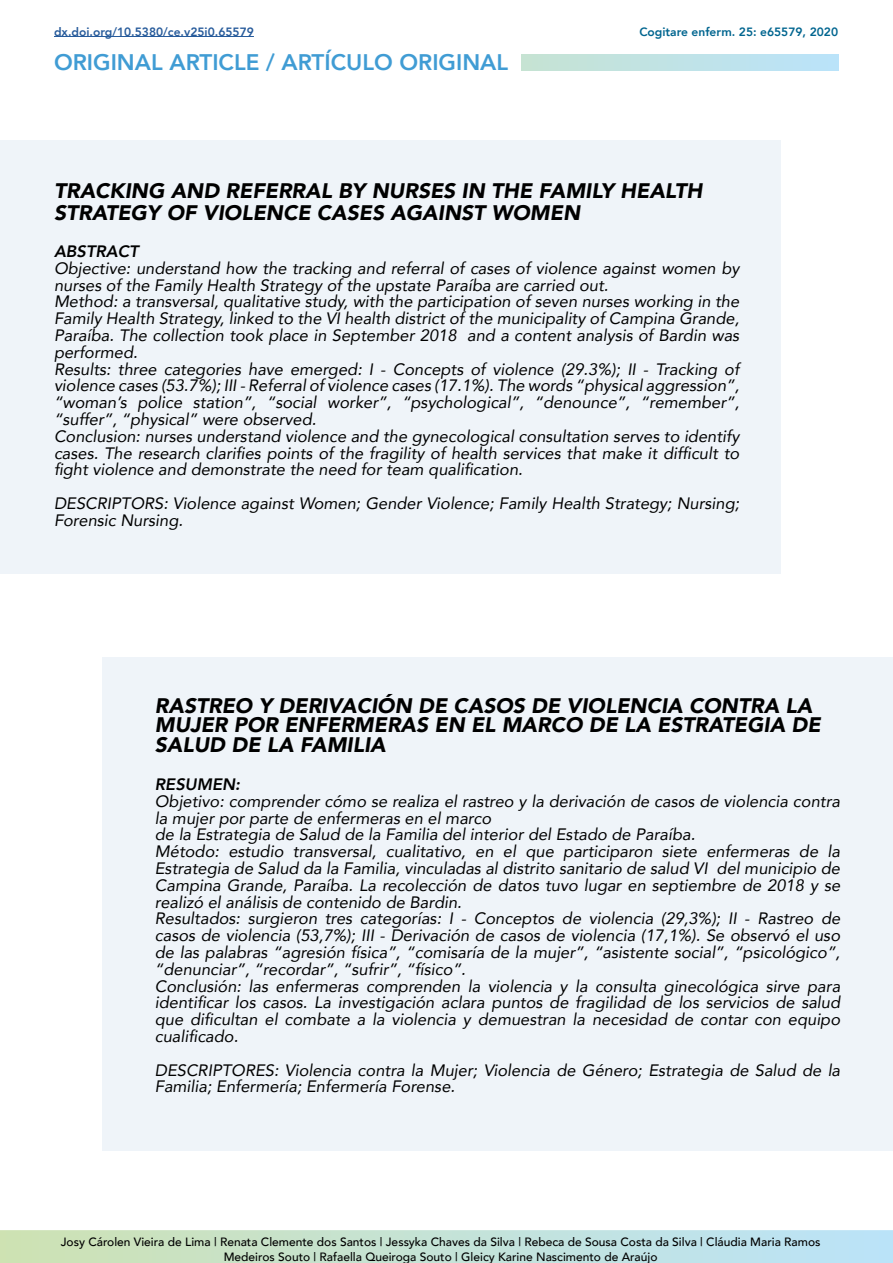
<style>
.page{position:relative;width:893px;height:1263px;background:#fff}
.page>*{position:absolute;margin:0;border:0;box-sizing:border-box;transform-origin:0 0}
.t1{font:800 22.5px "Avenir";color:#409cd4}
.t2{font:italic 900 21px/19.2px "Avenir";color:#000}
.t3{font:italic 16.5px/16.8px "Avenir";color:#000}
.t4{font:italic 800 16.5px "Avenir";color:#000}
.t5{font:500 12px/14.4px "Avenir";color:#000;text-align:center}
.t6{font:800 12px "Avenir";color:#275b9b}
.t7{font:800 12px "Avenir";color:#00658f}
</style>
<div class="page">
<div style="left:0;top:140px;width:781px;height:434px;background:#eff4f9"></div>
<div style="left:102px;top:657px;width:791px;height:493px;background:#eff4f9"></div>
<svg style="left:0;top:1230px;width:893px;height:33px;background:#c4e2d6"></svg>
<div style="left:522px;top:54px;width:317px;height:17px;background:linear-gradient(to right,#c6e3d3,#bae3fa)"></div>
<hr style="left:54px;top:36px;width:200px;height:1px;background:#275b9b">
<p class="t6" style="left:54px;top:22px;width:201px">dx.doi.org/10.5380/ce.v25i0.65579</p>
<p class="t7" style="left:639px;top:22px;width:200px">Cogitare enferm. 25: e65579, 2020</p>
<h1 class="t1" style="left:54px;top:45px;width:456px">ORIGINAL ARTICLE / ARTÍCULO ORIGINAL</h1>
<p class="t2" style="left:54px;top:179px;width:650px;line-height:22.2px">TRACKING AND REFERRAL BY NURSES IN THE FAMILY HEALTH<br>STRATEGY OF VIOLENCE CASES AGAINST WOMEN</p>
<p class="t4" style="left:54px;top:242px;width:86px">ABSTRACT</p>
<p class="t3" style="left:54px;top:260px;width:687px">Objective: understand how the tracking and referral of cases of violence against women by nurses of the Family Health Strategy of the upstate Paraíba are carried out.<br>Method: a transversal, qualitative study, with the participation of seven nurses working in the Family Health Strategy, linked to the VI health district of the municipality of Campina Grande, Paraíba. The collection took place in September 2018 and a content analysis of Bardin was performed.<br>Results: three categories have emerged: I - Concepts of violence (29.3%); II - Tracking of violence cases (53.7%); III - Referral of violence cases (17.1%). The words “physical aggression”, “woman’s police station”, “social worker”, “psychological”, “denounce”, “remember”, “suffer”, “physical” were observed.<br>Conclusion: nurses understand violence and the gynecological consultation serves to identify cases. The research clarifies points of the fragility of health services that make it difficult to fight violence and demonstrate the need for team qualification.</p>
<p class="t3" style="left:54px;top:495px;width:687px">DESCRIPTORS: Violence against Women; Gender Violence; Family Health Strategy; Nursing;<br>Forensic Nursing.</p>
<p class="t2" style="left:155px;top:696px;width:667px">RASTREO Y DERIVACIÓN DE CASOS DE VIOLENCIA CONTRA LA<br>MUJER POR ENFERMERAS EN EL MARCO DE LA ESTRATEGIA DE<br>SALUD DE LA FAMILIA</p>
<p class="t4" style="left:155px;top:774px;width:87px">RESUMEN:</p>
<p class="t3" style="left:155px;top:792px;width:687px">Objetivo: comprender cómo se realiza el rastreo y la derivación de casos de violencia contra la mujer por parte de enfermeras en el marco<br>de la Estrategia de Salud de la Familia del interior del Estado de Paraíba.<br>Método: estudio transversal, cualitativo, en el que participaron siete enfermeras de la Estrategia de Salud da la Familia, vinculadas al distrito sanitario de salud VI del municipio de Campina Grande, Paraíba. La recolección de datos tuvo lugar en septiembre de 2018 y se realizó el análisis de contenido de Bardin.<br>Resultados: surgieron tres categorías: I - Conceptos de violencia (29,3%); II - Rastreo de casos de violencia (53,7%); III - Derivación de casos de violencia (17,1%). Se observó el uso de las palabras “agresión física”, “comisaría de la mujer”, “asistente social”, “psicológico”, “denunciar”, “recordar”, “sufrir”, “físico”.<br>Conclusión: las enfermeras comprenden la violencia y la consulta ginecológica sirve para identificar los casos. La investigación aclara puntos de fragilidad de los servicios de salud que dificultan el combate a la violencia y demuestran la necesidad de contar con equipo cualificado.</p>
<p class="t3" style="left:155px;top:1061px;width:687px">DESCRIPTORES: Violencia contra la Mujer; Violencia de Género; Estrategia de Salud de la<br>Familia; Enfermería; Enfermería Forense.</p>
<p class="t5" style="left:61px;top:1234px;width:761px">Josy Cárolen Vieira de Lima | Renata Clemente dos Santos | Jessyka Chaves da Silva | Rebeca de Sousa Costa da Silva | Cláudia Maria Ramos<br>Medeiros Souto | Rafaella Queiroga Souto | Gleicy Karine Nascimento de Araújo</p>
</div>
